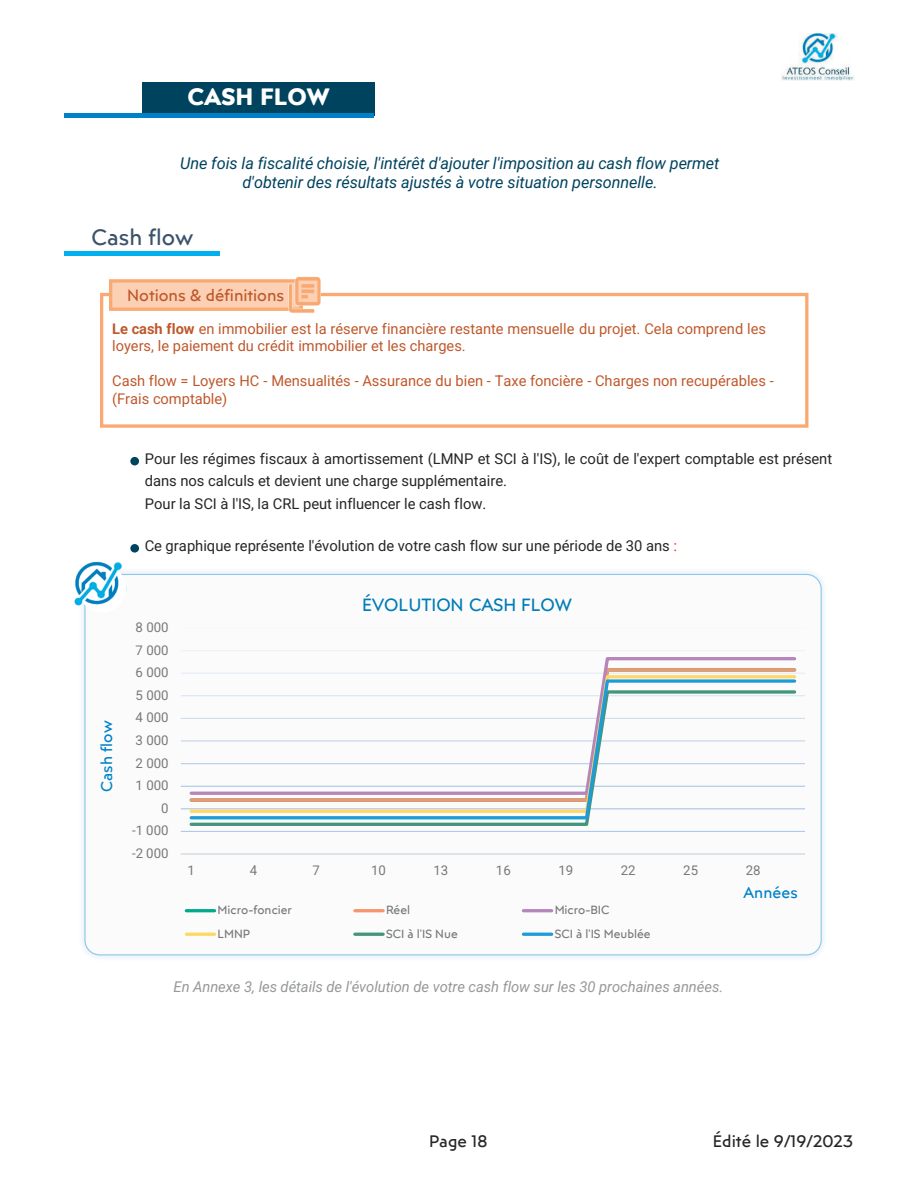
<style>
.page{position:relative;width:918px;height:1188px;background:#fff}
.page>*{position:absolute;margin:0;border:0;box-sizing:border-box;transform-origin:0 0}
.t1{font:700 23.55px "Posterama";color:#fff}
.t2{font:22.2px "Posterama";color:#3a536b}
.t3{font:17.7px "Posterama";color:#007db7}
.t4{font:16.5px "Posterama";color:#282527}
.t5{font:italic 16.2px/19.4px "Roboto";color:#00435f;text-align:center}
.t6{font:16.2px "Posterama";color:#bf582b}
.t7{font:15.45px "Posterama";letter-spacing:.005em;color:#0082c8}
.t8{font:14.7px/22.2px "Roboto";color:#282527}
.t9{font:14.7px/17.7px "Roboto";color:#bf582b}
.t10{font:italic 14.7px "Roboto";color:#96989a}
.t11{font:14.55px/17.7px "Roboto";color:#bf582b}
.t12{font:13.2px "Roboto";color:#77797b}
.t13{font:11.85px "Posterama";color:#77797b}
.s1{font-weight:700}
.s2{color:#ee2e33}
</style>
<div class="page">
<img style="left:781px;top:34px;width:73px;height:47px">
<div style="left:142px;top:82px;width:232px;height:33px;background:#00435f"></div>
<hr style="left:64px;top:113px;width:310px;height:4px;background:#0080c6">
<hr style="left:64px;top:252px;width:155px;height:4px;background:#00b0ef">
<img style="left:85px;top:574px;width:736px;height:381px">
<svg style="left:181px;top:627px;width:624px;height:226px"></svg>
<hr style="left:181px;top:853px;width:624px;height:2px;background:#e0e1e2">
<svg style="left:188px;top:655px;width:610px;height:18px"></svg>
<svg style="left:188px;top:673px;width:610px;height:5px"></svg>
<svg style="left:188px;top:821px;width:610px;height:7px"></svg>
<svg style="left:188px;top:678px;width:610px;height:143px"></svg>
<hr style="left:186px;top:909px;width:29px;height:3px;background:#00aa8a">
<hr style="left:355px;top:909px;width:28px;height:3px;background:#f6956b">
<hr style="left:523px;top:909px;width:29px;height:3px;background:#b585bb">
<hr style="left:186px;top:933px;width:29px;height:3px;background:#ffd764">
<hr style="left:355px;top:933px;width:28px;height:3px;background:#43957c">
<hr style="left:523px;top:933px;width:29px;height:3px;background:#1e9cd8">
<div style="left:100px;top:293px;width:708px;height:135px;border:3px solid #f9a971"></div>
<div style="left:111px;top:281px;width:190px;height:28px;background:#fcd0b4"></div>
<div style="left:109px;top:279px;width:194px;height:32px;border:3px solid #f9a971"></div>
<img style="left:280px;top:276px;width:50px;height:37px">
<div style="left:78px;top:564px;width:48px;height:49px;background:#fff;border-radius:50%"></div>
<img style="left:75px;top:561px;width:51px;height:48px">
<div style="left:130px;top:457px;width:9px;height:8px;background:#00435f;border-radius:50%"></div>
<div style="left:130px;top:544px;width:9px;height:9px;background:#00435f;border-radius:50%"></div>
<h1 class="t1" style="left:187px;top:81px;width:144px">CASH FLOW</h1>
<p class="t5" style="left:180px;top:153px;width:541px">Une fois la fiscalité choisie, l'intérêt d'ajouter l'imposition au cash flow permet d'obtenir des résultats ajustés à votre situation personnelle.</p>
<h2 class="t2" style="left:92px;top:223px;width:103px">Cash flow</h2>
<p class="t6" style="left:127px;top:285px;width:159px">Notions &amp; définitions</p>
<p class="t11" style="left:112px;top:319px;width:655px"><span class="s1">Le cash flow</span> en immobilier est la réserve financière restante mensuelle du projet. Cela comprend les loyers, le paiement du crédit immobilier et les charges.</p>
<p class="t9" style="left:112px;top:372px;width:663px">Cash flow = Loyers HC - Mensualités - Assurance du bien - Taxe foncière - Charges non recupérables - (Frais comptable)</p>
<p class="t8" style="left:145px;top:447px;width:689px">Pour les régimes fiscaux à amortissement (LMNP et SCI à l'IS), le coût de l'expert comptable est présent dans nos calculs et devient une charge supplémentaire.<br>Pour la SCI à l'IS, la CRL peut influencer le cash flow.</p>
<p class="t8" style="left:145px;top:534px;width:534px">Ce graphique représente l'évolution de votre cash flow sur une période de 30 ans <span class="s2">:</span></p>
<p class="t7" style="left:97px;top:792px;width:73px;rotate:-90deg">Cash flow</p>
<p class="t12" style="left:136px;top:618px;width:35px">8 000</p>
<p class="t12" style="left:136px;top:641px;width:35px">7 000</p>
<p class="t12" style="left:136px;top:663px;width:35px">6 000</p>
<p class="t12" style="left:136px;top:686px;width:35px">5 000</p>
<p class="t12" style="left:136px;top:709px;width:35px">4 000</p>
<p class="t12" style="left:136px;top:731px;width:35px">3 000</p>
<p class="t12" style="left:136px;top:754px;width:35px">2 000</p>
<p class="t12" style="left:136px;top:776px;width:35px">1 000</p>
<p class="t12" style="left:161px;top:799px;width:9px">0</p>
<p class="t12" style="left:132px;top:822px;width:38px">-1 000</p>
<p class="t12" style="left:132px;top:844px;width:38px">-2 000</p>
<p class="t3" style="left:362px;top:594px;width:211px">ÉVOLUTION CASH FLOW</p>
<p class="t12" style="left:188px;top:861px;width:9px">1</p>
<p class="t12" style="left:250px;top:861px;width:9px">4</p>
<p class="t12" style="left:312px;top:861px;width:9px">7</p>
<p class="t12" style="left:371px;top:861px;width:16px">10</p>
<p class="t12" style="left:434px;top:861px;width:16px">13</p>
<p class="t12" style="left:496px;top:861px;width:16px">16</p>
<p class="t12" style="left:558px;top:861px;width:16px">19</p>
<p class="t12" style="left:621px;top:861px;width:16px">22</p>
<p class="t12" style="left:683px;top:861px;width:16px">25</p>
<p class="t12" style="left:746px;top:861px;width:16px">28</p>
<p class="t13" style="left:218px;top:903px;width:76px">Micro-foncier</p>
<p class="t13" style="left:386px;top:903px;width:25px">Réel</p>
<p class="t13" style="left:555px;top:903px;width:56px">Micro-BIC</p>
<p class="t13" style="left:218px;top:926px;width:34px">LMNP</p>
<p class="t13" style="left:386px;top:926px;width:73px">SCI à l'IS Nue</p>
<p class="t13" style="left:555px;top:926px;width:98px">SCI à l'IS Meublée</p>
<p class="t7" style="left:744px;top:883px;width:56px">Années</p>
<p class="t10" style="left:174px;top:976px;width:551px">En Annexe 3, les détails de l'évolution de votre cash flow sur les 30 prochaines années.</p>
<p class="t4" style="left:429px;top:1131px;width:60px">Page 18</p>
<p class="t4" style="left:713px;top:1131px;width:141px">Édité le 9/19/2023</p>
</div>
